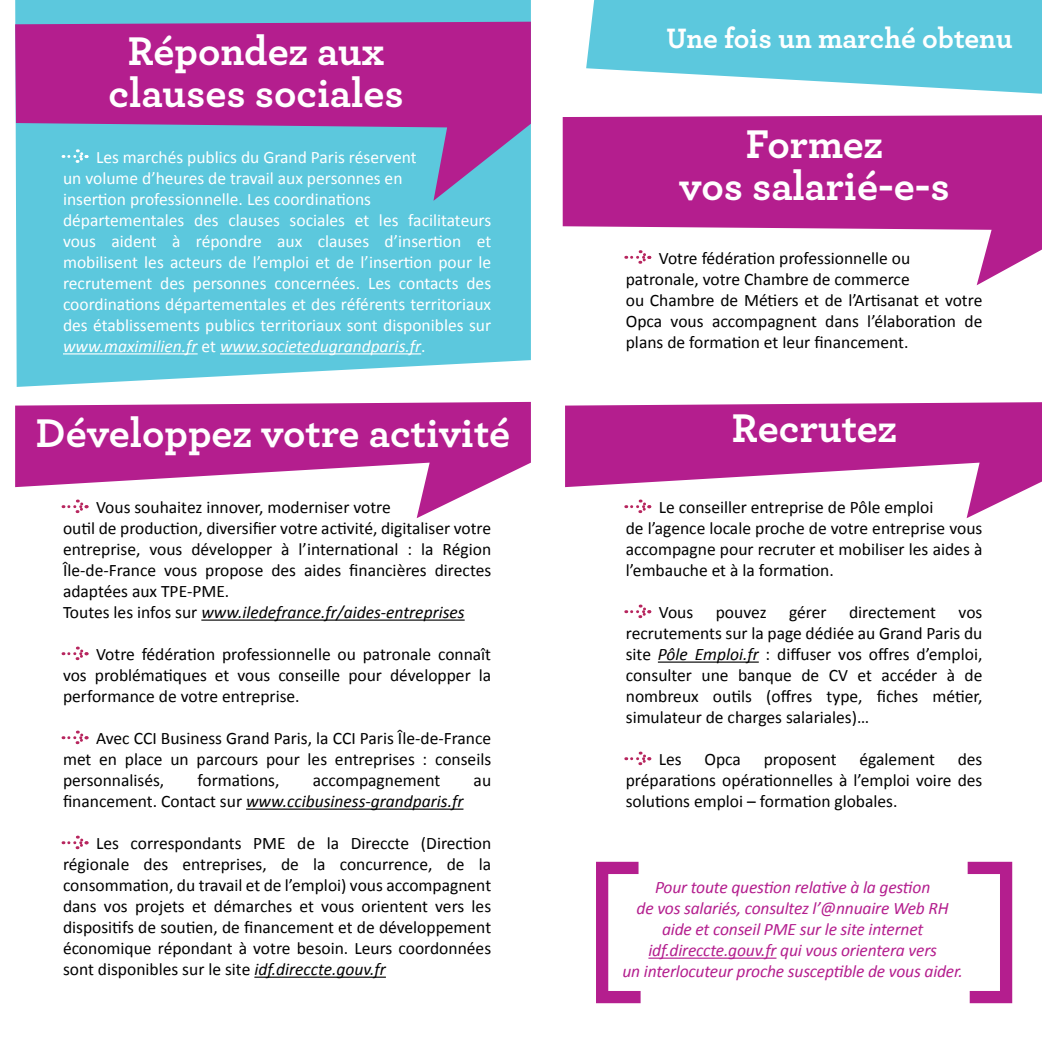
<style>
.page{position:relative;width:1042px;height:1042px;background:#fff}
.page>*{position:absolute;margin:0;border:0;box-sizing:border-box;transform-origin:0 0}
.t1{font:700 42px/42px "Archer Pro";color:#fff;text-align:center}
.t2{font:700 29.4px "Archer Pro";letter-spacing:-.005em;color:#fff}
.t3{font:17.5px/21px "Calibri";color:#000;text-align:justify}
.t4{font:17.5px/21px "Calibri";color:#fff}
.t5{font:italic 17.5px/21px "Calibri";letter-spacing:-.01em;color:#b41e8e;text-align:center}
.t6{font:italic 17.5px "Calibri";color:#000}
.s1{font-style:italic}
.s2{font-style:normal}
</style>
<div class="page">
<svg style="left:586px;top:0;width:456px;height:94px;background:#73d0e1"></svg>
<svg style="left:15px;top:0;width:516px;height:387px;background:#67cbdf"></svg>
<hr style="left:63px;top:353px;width:135px;height:1px;background:#fff">
<hr style="left:220px;top:353px;width:201px;height:1px;background:#fff">
<hr style="left:201px;top:619px;width:264px;height:2px;background:#000">
<hr style="left:246px;top:808px;width:217px;height:2px;background:#000">
<hr style="left:254px;top:976px;width:132px;height:2px;background:#000">
<svg style="left:63px;top:646px;width:25px;height:15px"></svg>
<svg style="left:63px;top:730px;width:25px;height:15px"></svg>
<svg style="left:63px;top:835px;width:25px;height:15px"></svg>
<hr style="left:658px;top:661px;width:101px;height:2px;background:#000">
<svg style="left:626px;top:604px;width:25px;height:15px"></svg>
<svg style="left:626px;top:751px;width:25px;height:15px"></svg>
<svg style="left:15px;top:402px;width:516px;height:116px;fill:#b41e8e"></svg>
<svg style="left:565px;top:402px;width:477px;height:116px;fill:#b41e8e"></svg>
<svg style="left:15px;top:22px;width:516px;height:179px;background:#9161ad"></svg>
<svg style="left:563px;top:115px;width:479px;height:170px;fill:#b41e8e"></svg>
<hr style="left:648px;top:957px;width:128px;height:1px;background:#b41e8e">
<svg style="left:596px;top:861px;width:57px;height:143px"></svg>
<svg style="left:967px;top:861px;width:46px;height:143px"></svg>
<h1 class="t1" style="left:108px;top:28px;width:297px">Répondez aux clauses sociales</h1>
<p class="t4" style="left:63px;top:146px;width:430px;text-indent:33px">Les marchés publics du Grand Paris réservent<br>un volume d’heures de travail aux personnes en<br>insertion professionnelle. Les coordinations départementales des clauses sociales et les facilitateurs vous aident à répondre aux clauses d’insertion et mobilisent les acteurs de l’emploi et de l’insertion pour le recrutement des personnes concernées. Les contacts des coordinations départementales et des référents territoriaux des établissements publics territoriaux sont disponibles sur <span class="s1">www.maximilien.fr</span> et <span class="s1">www.societedugrandparis.fr</span>.</p>
<h1 class="t1" style="left:36px;top:409px;width:476px">Développez votre activité</h1>
<p class="t3" style="left:63px;top:496px;width:430px;text-align:left;text-indent:33px">Vous souhaitez innover, moderniser votre<br>outil de production, diversifier votre activité, digitaliser votre entreprise, vous développer à l’international : la Région Île-de-France vous propose des aides financières directes adaptées aux TPE-PME.<br>Toutes les infos sur <span class="s1">www.iledefrance.fr/aides-entreprises</span></p>
<p class="t3" style="left:63px;top:643px;width:430px;text-indent:33px">Votre fédération professionnelle ou patronale connaît vos problématiques et vous conseille pour développer la performance de votre entreprise.</p>
<p class="t3" style="left:63px;top:727px;width:430px;text-indent:33px">Avec CCI Business Grand Paris, la CCI Paris Île-de-France met en place un parcours pour les entreprises : conseils personnalisés,</p>
<p class="t3" style="left:198px;top:769px;width:83px">formations,</p>
<p class="t3" style="left:313px;top:769px;width:129px">accompagnement</p>
<p class="t3" style="left:474px;top:769px;width:19px">au</p>
<p class="t6" style="left:63px;top:790px;width:402px"><span class="s2">financement. Contact sur</span> www.ccibusiness-grandparis.fr</p>
<p class="t3" style="left:63px;top:832px;width:430px;text-indent:33px">Les correspondants PME de la Direccte (Direction régionale des entreprises, de la concurrence, de la consommation, du travail et de l’emploi) vous accompagnent dans vos projets et démarches et vous orientent vers les dispositifs de soutien, de financement et de développement économique répondant à votre besoin. Leurs coordonnées sont disponibles sur le site <span class="s1">idf.direccte.gouv.fr</span></p>
<h2 class="t2" style="left:666px;top:15px;width:348px">Une fois un marché obtenu</h2>
<h1 class="t1" style="left:679px;top:120px;width:272px">Formez<br>vos salarié-e-s</h1>
<p class="t3" style="left:626px;top:247px;width:358px;text-align:left;text-indent:33px">Votre fédération professionnelle ou patronale, votre Chambre de commerce<br>ou Chambre de Métiers et de l’Artisanat et votre Opca vous accompagnent dans l’élaboration de plans de formation et leur financement.</p>
<h1 class="t1" style="left:732px;top:404px;width:167px">Recrutez</h1>
<p class="t3" style="left:626px;top:496px;width:358px;text-align:left;text-indent:33px">Le conseiller entreprise de Pôle emploi<br>de l’agence locale proche de votre entreprise vous accompagne pour recruter et mobiliser les aides à l’embauche et à la formation.</p>
<p class="t3" style="left:659px;top:601px;width:36px">Vous</p>
<p class="t3" style="left:716px;top:601px;width:52px">pouvez</p>
<p class="t3" style="left:789px;top:601px;width:39px">gérer</p>
<p class="t3" style="left:849px;top:601px;width:89px">directement</p>
<p class="t3" style="left:626px;top:601px;width:358px;text-indent:333px">vos recrutements sur la page dédiée au Grand Paris du site <span class="s1">Pôle Emploi.fr</span> : diffuser vos offres d’emploi, consulter une banque de CV et accéder à de nombreux outils (offres type, fiches métier, simulateur de charges salariales)…</p>
<p class="t3" style="left:659px;top:748px;width:24px">Les</p>
<p class="t3" style="left:704px;top:748px;width:38px">Opca</p>
<p class="t3" style="left:764px;top:748px;width:75px">proposent</p>
<p class="t3" style="left:859px;top:748px;width:77px">également</p>
<p class="t3" style="left:626px;top:748px;width:358px;text-indent:332px">des préparations opérationnelles à l’emploi voire des solutions emploi – formation globales.</p>
<p class="t5" style="left:622px;top:876px;width:342px">Pour toute question relative à la gestion<br>de vos salariés, consultez l’@nnuaire Web RH aide et conseil PME sur le site internet idf.direccte.gouv.fr qui vous orientera vers<br>un interlocuteur proche susceptible de vous aider.</p>
</div>
